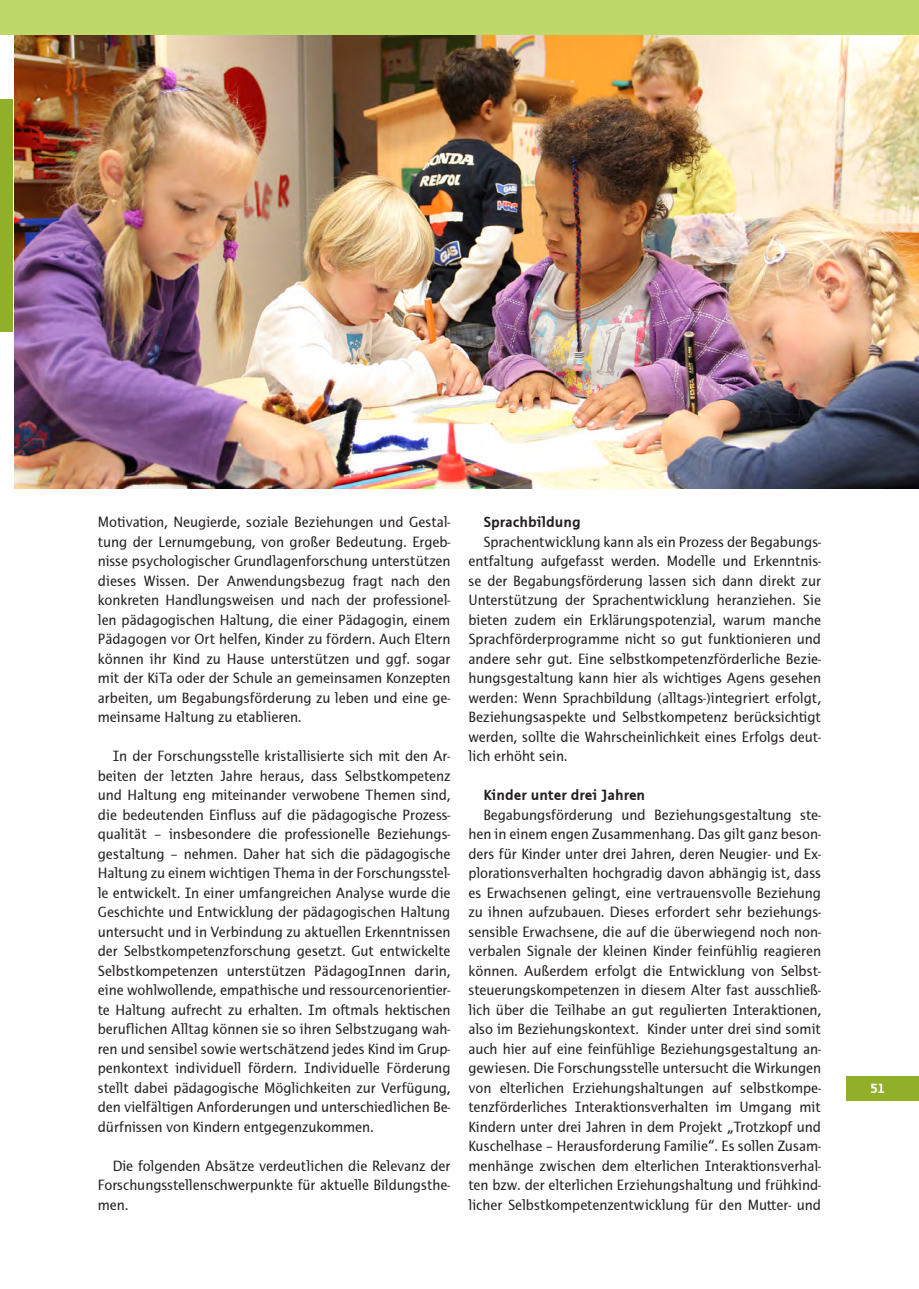
<style>
.page{position:relative;width:919px;height:1289px;background:#fff}
.page>*{position:absolute;margin:0;border:0;box-sizing:border-box;transform-origin:0 0}
.Fließtext_mit_Einzug{font:15px/19.5px "Thordis Sans EF";color:#231f20;text-align:justify}
.Fließtext_mit_Einzug-2{font:700 15px "Thordis Sans EF";color:#231f20}
.t1{font:700 13.5px "Thordis Sans EF";color:#fff}
</style>
<div class="page">
<div style="left:0;top:99px;width:13px;height:233px;background:#92af2a"></div>
<img style="left:14px;top:34px;width:904px;height:454px">
<div style="left:0;top:0;width:13px;height:34px;background:#bed86a"></div>
<div style="left:13px;top:0;width:905px;height:34px;background:#bed86a"></div>
<div style="left:846px;top:1076px;width:72px;height:24px;background:#92af2a"></div>
<p class="Fließtext_mit_Einzug" style="left:98px;top:512px;width:354px">Motivation, Neugierde, soziale Beziehungen und Gestal&shy;tung der Lernumgebung, von großer Bedeutung. Ergeb&shy;nisse psychologischer Grundlagenforschung unterstützen dieses Wissen. Der Anwendungsbezug fragt nach den konkreten Handlungsweisen und nach der professionel&shy;len pädagogischen Haltung, die einer Pädagogin, einem Pädagogen vor Ort helfen, Kinder zu fördern. Auch Eltern können ihr Kind zu Hause unterstützen und ggf. sogar mit der KiTa oder der Schule an gemeinsamen Konzepten arbeiten, um Begabungsförderung zu leben und eine ge&shy;meinsame Haltung zu etablieren.</p>
<p class="Fließtext_mit_Einzug" style="left:98px;top:746px;width:354px;text-indent:15px">In der Forschungsstelle kristallisierte sich mit den Ar&shy;beiten der letzten Jahre heraus, dass Selbstkompetenz und Haltung eng miteinander verwobene Themen sind, die bedeutenden Einfluss auf die pädagogische Prozess&shy;qualität – insbesondere die professionelle Beziehungs&shy;gestaltung – nehmen. Daher hat sich die pädagogische Haltung zu einem wichtigen Thema in der Forschungsstel&shy;le entwickelt. In einer umfangreichen Analyse wurde die Geschichte und Entwicklung der pädagogischen Haltung untersucht und in Verbindung zu aktuellen Erkenntnissen der Selbstkompetenzforschung gesetzt. Gut entwickelte Selbstkompetenzen unterstützen PädagogInnen darin, eine wohlwollende, empathische und ressourcenorientier&shy;te Haltung aufrecht zu erhalten. Im oftmals hektischen beruflichen Alltag können sie so ihren Selbstzugang wah&shy;ren und sensibel sowie wertschätzend jedes Kind im Grup&shy;penkontext individuell fördern. Individuelle Förderung stellt dabei pädagogische Möglichkeiten zur Verfügung, den vielfältigen Anforderungen und unterschiedlichen Be&shy;dürfnissen von Kindern entgegenzukommen.</p>
<p class="Fließtext_mit_Einzug" style="left:98px;top:1156px;width:354px;text-indent:15px">Die folgenden Absätze verdeutlichen die Relevanz der Forschungsstellenschwerpunkte für aktuelle Bildungsthe&shy;men.</p>
<p class="Fließtext_mit_Einzug-2" style="left:483px;top:513px;width:99px">Sprachbildung</p>
<p class="Fließtext_mit_Einzug" style="left:468px;top:532px;width:354px;text-indent:15px">Sprachentwicklung kann als ein Prozess der Begabungs&shy;entfaltung aufgefasst werden. Modelle und Erkenntnis&shy;se der Begabungsförderung lassen sich dann direkt zur Unterstützung der Sprachentwicklung heranziehen. Sie bieten zudem ein Erklärungspotenzial, warum manche Sprachförderprogramme nicht so gut funktionieren und andere sehr gut. Eine selbstkompetenzförderliche Bezie&shy;hungsgestaltung kann hier als wichtiges Agens gesehen werden: Wenn Sprachbildung (alltags-)integriert erfolgt, Beziehungsaspekte und Selbstkompetenz berücksichtigt werden, sollte die Wahrscheinlichkeit eines Erfolgs deut&shy;lich erhöht sein.</p>
<p class="Fließtext_mit_Einzug-2" style="left:483px;top:786px;width:163px">Kinder unter drei Jahren</p>
<p class="Fließtext_mit_Einzug" style="left:468px;top:805px;width:354px;text-indent:15px">Begabungsförderung und Beziehungsgestaltung ste&shy;hen in einem engen Zusammenhang. Das gilt ganz beson&shy;ders für Kinder unter drei Jahren, deren Neugier- und Ex&shy;plorationsverhalten hochgradig davon abhängig ist, dass es Erwachsenen gelingt, eine vertrauensvolle Beziehung zu ihnen aufzubauen. Dieses erfordert sehr beziehungs&shy;sensible Erwachsene, die auf die überwiegend noch non&shy;verbalen Signale der kleinen Kinder feinfühlig reagieren können. Außerdem erfolgt die Entwicklung von Selbst&shy;steuerungskompetenzen in diesem Alter fast ausschließ&shy;lich über die Teilhabe an gut regulierten Interaktionen, also im Beziehungskontext. Kinder unter drei sind somit auch hier auf eine feinfühlige Beziehungsgestaltung an&shy;gewiesen. Die Forschungsstelle untersucht die Wirkungen von elterlichen Erziehungshaltungen auf selbstkompe&shy;tenzförderliches Interaktionsverhalten im Umgang mit Kindern unter drei Jahren in dem Projekt „Trotzkopf und Kuschelhase – Herausforderung Familie“. Es sollen Zusam&shy;menhänge zwischen dem elterlichen Interaktionsverhal&shy;ten bzw. der elterlichen Erziehungshaltung und frühkind&shy;licher Selbstkompetenzentwicklung für den Mutter- und</p>
<p class="t1" style="left:870px;top:1081px;width:16px">51</p>
</div>
